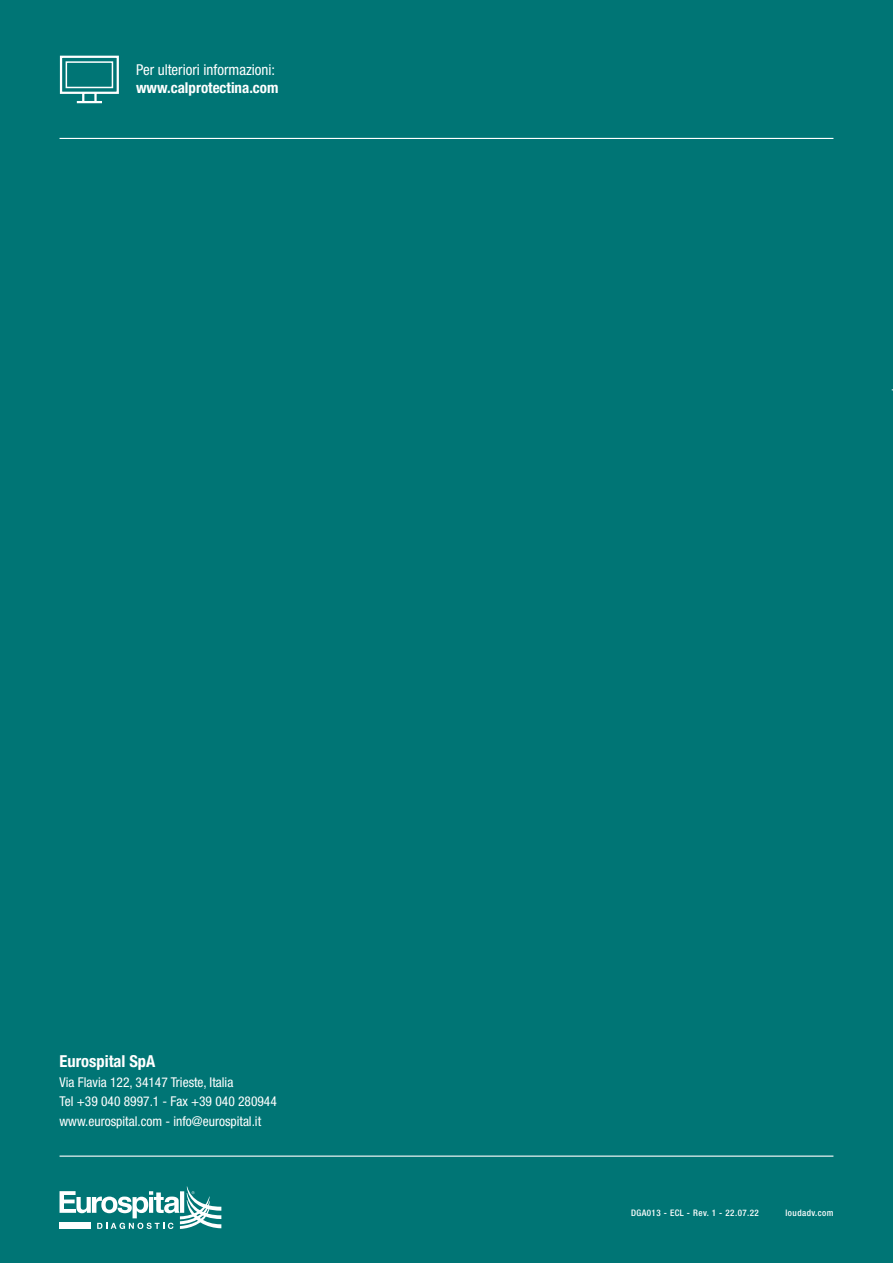
<style>
.page{position:relative;width:893px;height:1263px;background:#007575}
.page>*{position:absolute;margin:0;border:0;box-sizing:border-box;transform-origin:0 0}
.t1{font:700 condensed 16.5px "Helvetica Neue LT Std";color:#fff}
.t2{font:condensed 15px "Helvetica Neue LT Std";color:#fff}
.t3{font:700 condensed 15px "Helvetica Neue LT Std";color:#fff}
.t4{font:condensed 13.5px "Helvetica Neue LT Std";color:#fff}
.t5{font:500 condensed 9px "Helvetica Neue LT Std";letter-spacing:.05em;color:#fff}
</style>
<div class="page">
<svg style="left:59px;top:55px;width:60px;height:49px"></svg>
<div style="left:66px;top:61px;width:47px;height:27px;border:2px solid #fff"></div>
<hr style="left:77px;top:101px;width:25px;height:2px;background:#fff">
<hr style="left:60px;top:1155px;width:773px;height:2px;background:#fff">
<hr style="left:60px;top:138px;width:773px;height:1px;background:#fff">
<svg style="left:60px;top:1186px;width:161px;height:43px"></svg>
<div style="left:60px;top:1222px;width:31px;height:7px;background:#fff"></div>
<p class="t2" style="left:136px;top:61px;width:141px">Per ulteriori informazioni:</p>
<p class="t3" style="left:136px;top:79px;width:144px">www.calprotectina.com</p>
<p class="t1" style="left:60px;top:1051px;width:97px">Eurospital SpA</p>
<p class="t4" style="left:60px;top:1074px;width:175px">Via Flavia 122, 34147 Trieste, Italia</p>
<p class="t4" style="left:60px;top:1094px;width:219px">Tel +39 040 8997.1 - Fax +39 040 280944</p>
<p class="t4" style="left:60px;top:1113px;width:203px">www.eurospital.com - info@eurospital.it</p>
<p class="t5" style="left:631px;top:1208px;width:129px">DGA013 - ECL - Rev. 1 - 22.07.22</p>
<p class="t5" style="left:785px;top:1208px;width:49px">loudadv.com</p>
</div>
